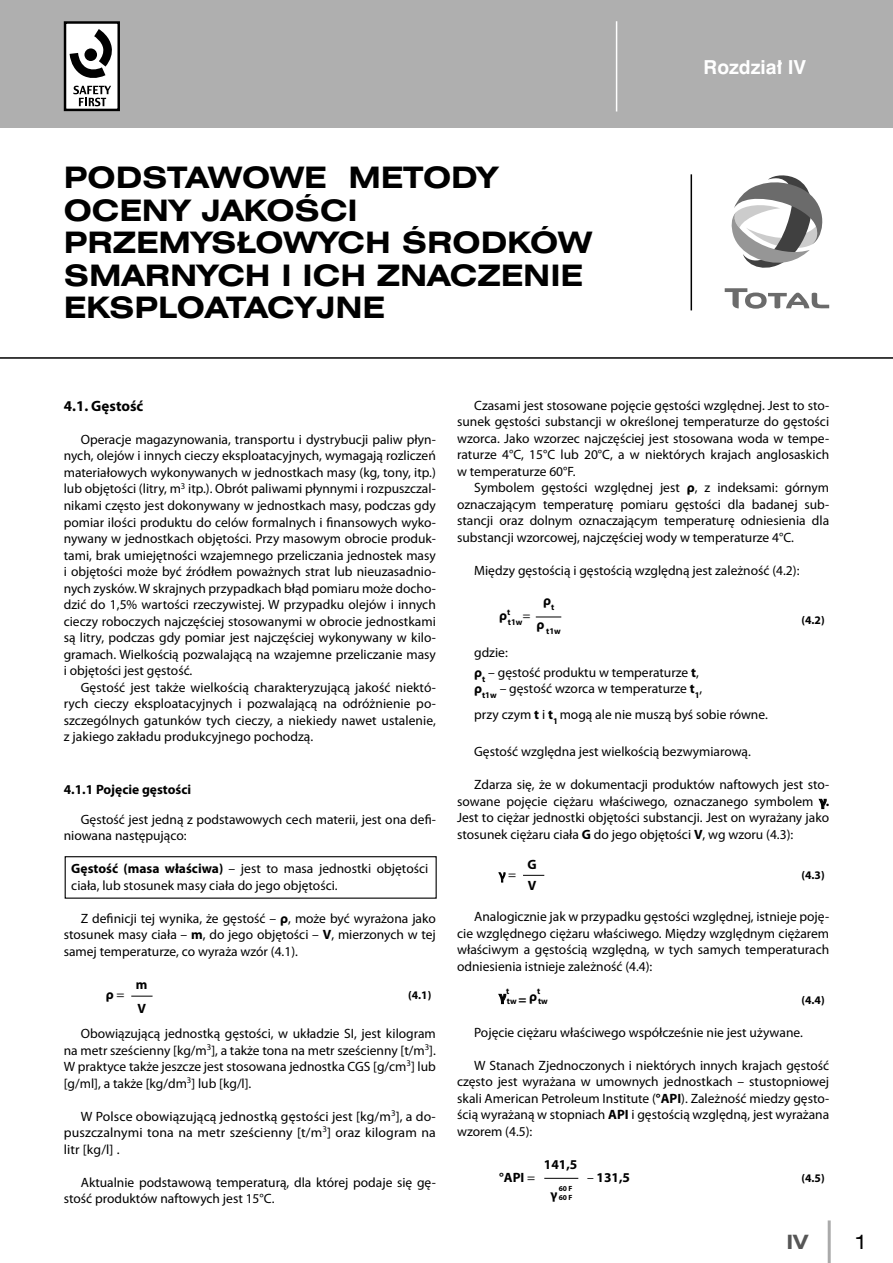
<style>
.page{position:relative;width:893px;height:1263px;background:#fff}
.page>*{position:absolute;margin:0;border:0;box-sizing:border-box;transform-origin:0 0}
.ramki{font:700 27px/32.4px "Swis 721 Ex PL";color:#000}
.ramki-2{font:700 18px "Swis 721 PL";color:#fff}
.t1{font:700 18px "Swis 721 Ex PL";color:#565656}
.t2{font:18px "Swis 721 Ex PL";color:#000}
.pod-01{font:700 15px "Myriad Pro";color:#000}
.podstawa{font:13.5px/16.5px "Myriad Pro";color:#000;text-align:justify}
.ramki-3{font:13.5px/16.5px "Myriad Pro";color:#000}
.wzor-01{font:700 13.5px "Myriad Pro";color:#000}
.pod-02{font:700 13.5px "Myriad Pro";color:#000}
.wzor-01-2{font:13.5px "Myriad Pro";color:#000}
.wzor-01-3{font:700 11.7px "Myriad Pro";color:#000}
.wzor-01-4{font:700 8.7px/10.1px "Myriad Pro";color:#000}
.podstawa-2{font:700 7.5px "Myriad Pro";color:#000}
.s1{font-weight:700}
.s2{font-weight:400}
.s3{font-size:13.5px}
</style>
<div class="page">
<hr style="left:828px;top:1220px;width:3px;height:43px;background:#aaa">
<svg style="left:818px;top:799px;width:9px;height:11px"></svg>
<svg style="left:498px;top:872px;width:8px;height:11px"></svg>
<svg style="left:498px;top:994px;width:8px;height:11px"></svg>
<div style="left:65px;top:856px;width:372px;height:43px;border:1px solid #000"></div>
<svg style="left:131px;top:996px;width:22px;height:1px"></svg>
<svg style="left:536px;top:617px;width:25px;height:1px"></svg>
<svg style="left:523px;top:875px;width:21px;height:1px"></svg>
<hr style="left:544px;top:1178px;width:34px;height:1px;background:#000">
<div style="left:0;top:0;width:893px;height:128px;background:#afafaf"></div>
<div style="left:65px;top:23px;width:54px;height:87px;background:#fff"></div>
<div style="left:64px;top:21px;width:56px;height:90px;border:2px solid #000"></div>
<svg style="left:70px;top:29px;width:42px;height:49px"></svg>
<svg style="left:73px;top:86px;width:38px;height:20px"></svg>
<hr style="left:616px;top:21px;width:1px;height:90px;background:#fff">
<svg style="left:731px;top:175px;width:92px;height:93px"></svg>
<svg style="left:725px;top:288px;width:104px;height:21px"></svg>
<hr style="left:691px;top:174px;width:1px;height:136px;background:#000">
<hr style="left:0;top:357px;width:893px;height:2px;background:#000">
<p class="ramki" style="left:64px;top:162px;width:435px">PODSTAWOWE METODY</p>
<p class="ramki" style="left:64px;top:194px;width:296px">OCENY JAKOŚCI</p>
<p class="ramki" style="left:64px;top:226px;width:530px">PRZEMYSŁOWYCH ŚRODKÓW<br>SMARNYCH I ICH ZNACZENIE<br>EKSPLOATACYJNE</p>
<p class="ramki-2" style="left:704px;top:55px;width:104px">Rozdział IV</p>
<p class="pod-01" style="left:64px;top:397px;width:81px">4.1. Gęstość</p>
<p class="podstawa" style="left:64px;top:431px;width:374px;text-indent:17px">Operacje magazynowania, transportu i dystrybucji paliw płyn&shy;nych, olejów i innych cieczy eksploatacyjnych, wymagają rozliczeń materiałowych wykonywanych w jednostkach masy (kg, tony, itp.) lub objętości (litry, m<sup>3</sup> itp.). Obrót paliwami płynnymi i rozpuszczal&shy;nikami często jest dokonywany w jednostkach masy, podczas gdy pomiar ilości produktu do celów formalnych i finansowych wyko&shy;nywany w jednostkach objętości. Przy masowym obrocie produk&shy;tami, brak umiejętności wzajemnego przeliczania jednostek masy i objętości może być źródłem poważnych strat lub nieuzasadnio&shy;nych zysków. W skrajnych przypadkach błąd pomiaru może docho&shy;dzić do 1,5% wartości rzeczywistej. W przypadku olejów i innych cieczy roboczych najczęściej stosowanymi w obrocie jednostkami są litry, podczas gdy pomiar jest najczęściej wykonywany w kilo&shy;gramach. Wielkością pozwalającą na wzajemne przeliczanie masy i objętości jest gęstość.</p>
<p class="podstawa" style="left:64px;top:679px;width:374px;text-indent:17px">Gęstość jest także wielkością charakteryzującą jakość niektó&shy;rych cieczy eksploatacyjnych i pozwalającą na odróżnienie po&shy;szczególnych gatunków tych cieczy, a niekiedy nawet ustalenie, z jakiego zakładu produkcyjnego pochodzą.</p>
<p class="pod-02" style="left:64px;top:782px;width:129px">4.1.1 Pojęcie gęstości</p>
<p class="podstawa" style="left:64px;top:811px;width:374px;text-indent:17px">Gęstość jest jedną z podstawowych cech materii, jest ona defi&shy;niowana następująco:</p>
<p class="ramki-3" style="left:71px;top:860px;width:359px"><span class="s1">Gęstość (masa właściwa)</span> – jest to masa jednostki objętości ciała, lub stosunek masy ciała do jego objętości.</p>
<p class="podstawa" style="left:64px;top:910px;width:374px;text-indent:17px">Z definicji tej wynika, że gęstość – <span class="s1">ρ</span>, może być wyrażona jako stosunek masy ciała – <span class="s1">m</span>, do jego objętości – <span class="s1">V</span>, mierzonych w tej samej temperaturze, co wyraża wzór (4.1).</p>
<p class="wzor-01" style="left:136px;top:976px;width:13px">m</p>
<p class="wzor-01" style="left:106px;top:987px;width:20px">ρ <span class="s2">=</span></p>
<p class="wzor-01-3" style="left:408px;top:988px;width:25px">(4.1)</p>
<p class="wzor-01" style="left:137px;top:1000px;width:10px">V</p>
<p class="podstawa" style="left:64px;top:1025px;width:374px;text-indent:17px">Obowiązującą jednostką gęstości, w układzie SI, jest kilogram na metr sześcienny [kg/m<sup>3</sup>], a także tona na metr sześcienny [t/m<sup>3</sup>].<br>W praktyce także jeszcze jest stosowana jednostka CGS [g/cm<sup>3</sup>] lub [g/ml], a także [kg/dm<sup>3</sup>] lub [kg/l].</p>
<p class="podstawa" style="left:64px;top:1108px;width:374px;text-indent:17px">W Polsce obowiązującą jednostką gęstości jest [kg/m<sup>3</sup>], a do&shy;puszczalnymi tona na metr sześcienny [t/m<sup>3</sup>] oraz kilogram na litr [kg/l] .</p>
<p class="podstawa" style="left:64px;top:1174px;width:374px;text-indent:17px">Aktualnie podstawową temperaturą, dla której podaje się gę&shy;stość produktów naftowych jest 15°C.</p>
<p class="podstawa" style="left:457px;top:397px;width:374px;text-indent:17px">Czasami jest stosowane pojęcie gęstości względnej. Jest to sto&shy;sunek gęstości substancji w określonej temperaturze do gęstości wzorca. Jako wzorzec najczęściej jest stosowana woda w tempe&shy;raturze 4°C, 15°C lub 20°C, a w niektórych krajach anglosaskich w temperaturze 60°F.</p>
<p class="podstawa" style="left:457px;top:480px;width:374px;text-indent:17px">Symbolem gęstości względnej jest <span class="s1">ρ</span>, z indeksami: górnym oznaczającym temperaturę pomiaru gęstości dla badanej sub&shy;stancji oraz dolnym oznaczającym temperaturę odniesienia dla substancji wzorcowej, najczęściej wody w temperaturze 4°C.</p>
<p class="podstawa" style="left:474px;top:562px;width:327px">Między gęstością i gęstością względną jest zależność (4.2):</p>
<p class="wzor-01" style="left:543px;top:593px;width:13px">ρ<sub>t</sub></p>
<p class="wzor-01" style="left:499px;top:608px;width:13px">ρ<sup>t</sup></p>
<p class="wzor-01-4" style="left:508px;top:617px;width:24px">t1w<sup>=</sup></p>
<p class="wzor-01-3" style="left:801px;top:614px;width:25px">(4.2)</p>
<p class="wzor-01-4" style="left:536px;top:626px;width:26px"><sup>ρ</sup> t1w</p>
<p class="podstawa" style="left:474px;top:645px;width:35px">gdzie:</p>
<p class="podstawa" style="left:474px;top:664px;width:226px"><span class="s1">ρ</span><sub>t</sub> – gęstość produktu w temperaturze <span class="s1">t</span>,</p>
<p class="podstawa" style="left:474px;top:681px;width:230px"><span class="s1">ρ</span><sub>t1w</sub> – gęstość wzorca w temperaturze <span class="s1">t</span><sub>1</sub>,</p>
<p class="podstawa" style="left:474px;top:706px;width:295px">przy czym <span class="s1">t</span> i <span class="s1">t</span><sub>1</sub> mogą ale nie muszą byś sobie równe.</p>
<p class="podstawa" style="left:474px;top:744px;width:278px">Gęstość względna jest wielkością bezwymiarową.</p>
<p class="podstawa" style="left:457px;top:777px;width:374px;text-indent:17px">Zdarza się, że w dokumentacji produktów naftowych jest sto&shy;sowane pojęcie ciężaru właściwego, oznaczanego symbolem <span class="s1">γ.<br></span>Jest to ciężar jednostki objętości substancji. Jest on wyrażany jako stosunek ciężaru ciała <span class="s1">G</span> do jego objętości <span class="s1">V</span>, wg wzoru (4.3):</p>
<p class="wzor-01" style="left:527px;top:857px;width:11px">G</p>
<p class="wzor-01-2" style="left:499px;top:867px;width:19px">γ =</p>
<p class="wzor-01-3" style="left:801px;top:869px;width:25px">(4.3)</p>
<p class="wzor-01" style="left:528px;top:878px;width:10px">V</p>
<p class="podstawa" style="left:457px;top:909px;width:374px;text-indent:17px">Analogicznie jak w przypadku gęstości względnej, istnieje poję&shy;cie względnego ciężaru właściwego. Między względnym ciężarem właściwym a gęstością względną, w tych samych temperaturach odniesienia istnieje zależność (4.4):</p>
<p class="wzor-01" style="left:499px;top:989px;width:8px">γ</p>
<p class="wzor-01-4" style="left:506px;top:986px;width:43px">t<br>tw <span class="s3">= </span><sup>ρ</sup>tw</p>
<p class="wzor-01-4" style="left:537px;top:986px;width:5px">t</p>
<p class="wzor-01-3" style="left:801px;top:993px;width:25px">(4.4)</p>
<p class="podstawa" style="left:474px;top:1024px;width:330px">Pojęcie ciężaru właściwego współcześnie nie jest używane.</p>
<p class="podstawa" style="left:457px;top:1057px;width:374px;text-indent:17px">W Stanach Zjednoczonych i niektórych innych krajach gęstość często jest wyrażana w umownych jednostkach – stustopniowej skali American Petroleum Institute (<span class="s1">°API</span>). Zależność miedzy gęsto&shy;ścią wyrażaną w stopniach <span class="s1">API</span> i gęstością względną, jest wyrażana wzorem (4.5):</p>
<p class="wzor-01" style="left:544px;top:1157px;width:35px">141,5</p>
<p class="wzor-01" style="left:499px;top:1170px;width:38px">°API <span class="s2">=</span></p>
<p class="wzor-01" style="left:587px;top:1170px;width:44px"><span class="s2">–</span> 131,5</p>
<p class="wzor-01-3" style="left:801px;top:1172px;width:25px">(4.5)</p>
<p class="wzor-01" style="left:550px;top:1187px;width:8px">γ</p>
<p class="podstawa-2" style="left:559px;top:1184px;width:15px">60 F</p>
<p class="podstawa-2" style="left:559px;top:1193px;width:15px">60 F</p>
<p class="t1" style="left:787px;top:1230px;width:23px">IV</p>
<p class="t2" style="left:854px;top:1230px;width:15px">1</p>
</div>
